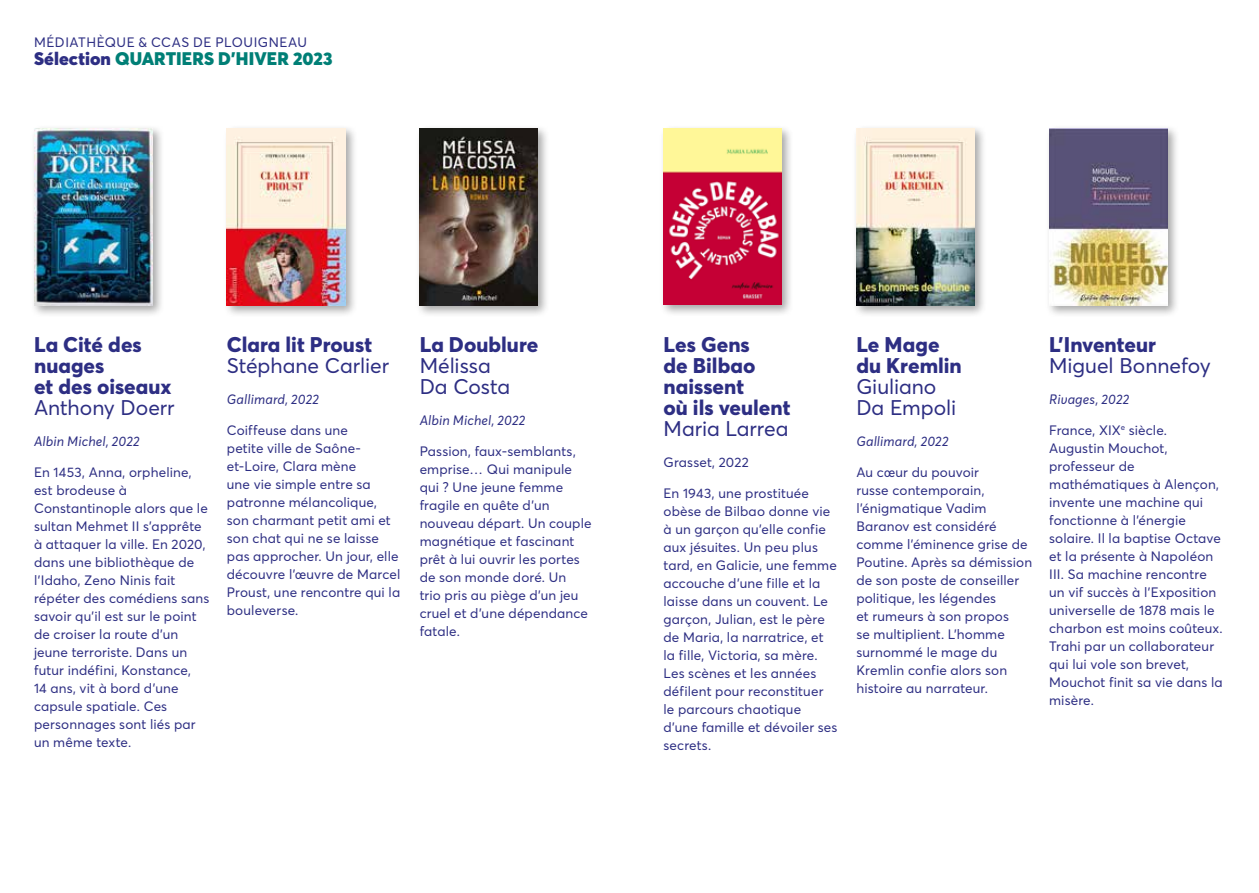
<style>
.page{position:relative;width:1259px;height:893px;background:#fff}
.page>*{position:absolute;margin:0;border:0;box-sizing:border-box;transform-origin:0 0}
.t1{font:800 21px/21px "Averta Std";color:#2d2e83}
.t2{font:21px/21px "Averta Std";color:#2d2e83}
.t3{font:900 18px "Averta Std";letter-spacing:.005em;color:#007f76}
.t4{font:13.5px/18px "Averta Std";letter-spacing:.01em;color:#2d2e83}
.t5{font:italic 13.5px "Averta Std";letter-spacing:.01em;color:#2d2e83}
.t6{font:13.5px "Averta Std";letter-spacing:.04em;color:#2d2e83}
.s1{color:#2d2e83}
</style>
<div class="page">
<div style="left:30px;top:125px;width:134px;height:192px;background:#000;opacity:.35"></div>
<img style="left:34px;top:129px;width:118px;height:176px">
<div style="left:223px;top:125px;width:134px;height:192px;background:#000;opacity:.35"></div>
<img style="left:227px;top:129px;width:118px;height:176px">
<div style="left:416px;top:125px;width:134px;height:192px;background:#000;opacity:.35"></div>
<img style="left:420px;top:129px;width:118px;height:176px">
<div style="left:852px;top:125px;width:135px;height:192px;background:#000;opacity:.35"></div>
<img style="left:856px;top:129px;width:118px;height:176px">
<div style="left:659px;top:125px;width:135px;height:192px;background:#000;opacity:.35"></div>
<img style="left:663px;top:129px;width:119px;height:176px">
<div style="left:1045px;top:125px;width:134px;height:192px;background:#000;opacity:.35"></div>
<img style="left:1049px;top:129px;width:118px;height:176px">
<p class="t6" style="left:34px;top:33px;width:274px">MÉDIATHÈQUE &amp; CCAS DE PLOUIGNEAU</p>
<h2 class="t3" style="left:34px;top:46px;width:300px"><span class="s1">Sélection</span> QUARTIERS D’HIVER 2023</h2>
<h1 class="t1" style="left:34px;top:333px;width:139px">La Cité des nuages<br>et des oiseaux</h1>
<h1 class="t2" style="left:34px;top:396px;width:142px">Anthony Doerr</h1>
<p class="t5" style="left:34px;top:432px;width:107px">Albin Michel, 2022</p>
<p class="t4" style="left:34px;top:462px;width:177px">En 1453, Anna, orpheline, est brodeuse à<br>Constantinople alors que le sultan Mehmet II s’apprête à attaquer la ville. En 2020, dans une bibliothèque de l’Idaho, Zeno Ninis fait répéter des comédiens sans savoir qu’il est sur le point de croiser la route d’un jeune terroriste. Dans un futur indéfini, Konstance,<br>14 ans, vit à bord d’une capsule spatiale. Ces personnages sont liés par un même texte.</p>
<h1 class="t1" style="left:227px;top:333px;width:147px">Clara lit Proust</h1>
<h1 class="t2" style="left:227px;top:354px;width:164px">Stéphane Carlier</h1>
<p class="t5" style="left:227px;top:390px;width:94px">Gallimard, 2022</p>
<p class="t4" style="left:227px;top:420px;width:175px">Coiffeuse dans une<br>petite ville de Saône&shy;et-Loire, Clara mène<br>une vie simple entre sa patronne mélancolique, son charmant petit ami et son chat qui ne se laisse pas approcher. Un jour, elle découvre l’œuvre de Marcel<br>Proust, une rencontre qui la bouleverse.</p>
<h1 class="t1" style="left:420px;top:333px;width:120px">La Doublure</h1>
<h1 class="t2" style="left:420px;top:354px;width:92px">Mélissa<br>Da Costa</h1>
<p class="t5" style="left:420px;top:411px;width:107px">Albin Michel, 2022</p>
<p class="t4" style="left:420px;top:441px;width:173px">Passion, faux-semblants, emprise… Qui manipule qui ? Une jeune femme fragile en quête d’un nouveau départ. Un couple magnétique et fascinant prêt à lui ouvrir les portes de son monde doré. Un<br>trio pris au piège d’un jeu cruel et d’une dépendance fatale.</p>
<h1 class="t1" style="left:663px;top:333px;width:129px">Les Gens<br>de Bilbao naissent<br>où ils veulent</h1>
<h1 class="t2" style="left:663px;top:417px;width:126px">Maria Larrea</h1>
<p class="t4" style="left:663px;top:453px;width:87px">Grasset, 2022</p>
<p class="t4" style="left:663px;top:483px;width:175px">En 1943, une prostituée obèse de Bilbao donne vie à un garçon qu’elle confie aux jésuites. Un peu plus tard, en Galicie, une femme accouche d’une fille et la laisse dans un couvent. Le garçon, Julian, est le père de Maria, la narratrice, et la fille, Victoria, sa mère.<br>Les scènes et les années défilent pour reconstituer le parcours chaotique d’une famille et dévoiler ses secrets.</p>
<h1 class="t1" style="left:856px;top:333px;width:107px">Le Mage du Kremlin</h1>
<h1 class="t2" style="left:856px;top:375px;width:101px">Giuliano<br>Da Empoli</h1>
<p class="t5" style="left:856px;top:432px;width:94px">Gallimard, 2022</p>
<p class="t4" style="left:856px;top:462px;width:177px">Au cœur du pouvoir<br>russe contemporain, l’énigmatique Vadim<br>Baranov est considéré comme l’éminence grise de<br>Poutine. Après sa démission de son poste de conseiller politique, les légendes<br>et rumeurs à son propos<br>se multiplient. L’homme surnommé le mage du<br>Kremlin confie alors son histoire au narrateur.</p>
<h1 class="t1" style="left:1049px;top:333px;width:108px">L’Inventeur</h1>
<h1 class="t2" style="left:1049px;top:354px;width:163px">Miguel Bonnefoy</h1>
<p class="t5" style="left:1049px;top:390px;width:82px">Rivages, 2022</p>
<p class="t4" style="left:1049px;top:420px;width:175px">France, XIX<sup>e</sup> siècle.<br>Augustin Mouchot, professeur de mathématiques à Alençon, invente une machine qui fonctionne à l’énergie solaire. Il la baptise Octave et la présente à Napoléon<br>III. Sa machine rencontre un vif succès à l’Exposition universelle de 1878 mais le charbon est moins coûteux.<br>Trahi par un collaborateur qui lui vole son brevet,<br>Mouchot finit sa vie dans la misère.</p>
</div>
